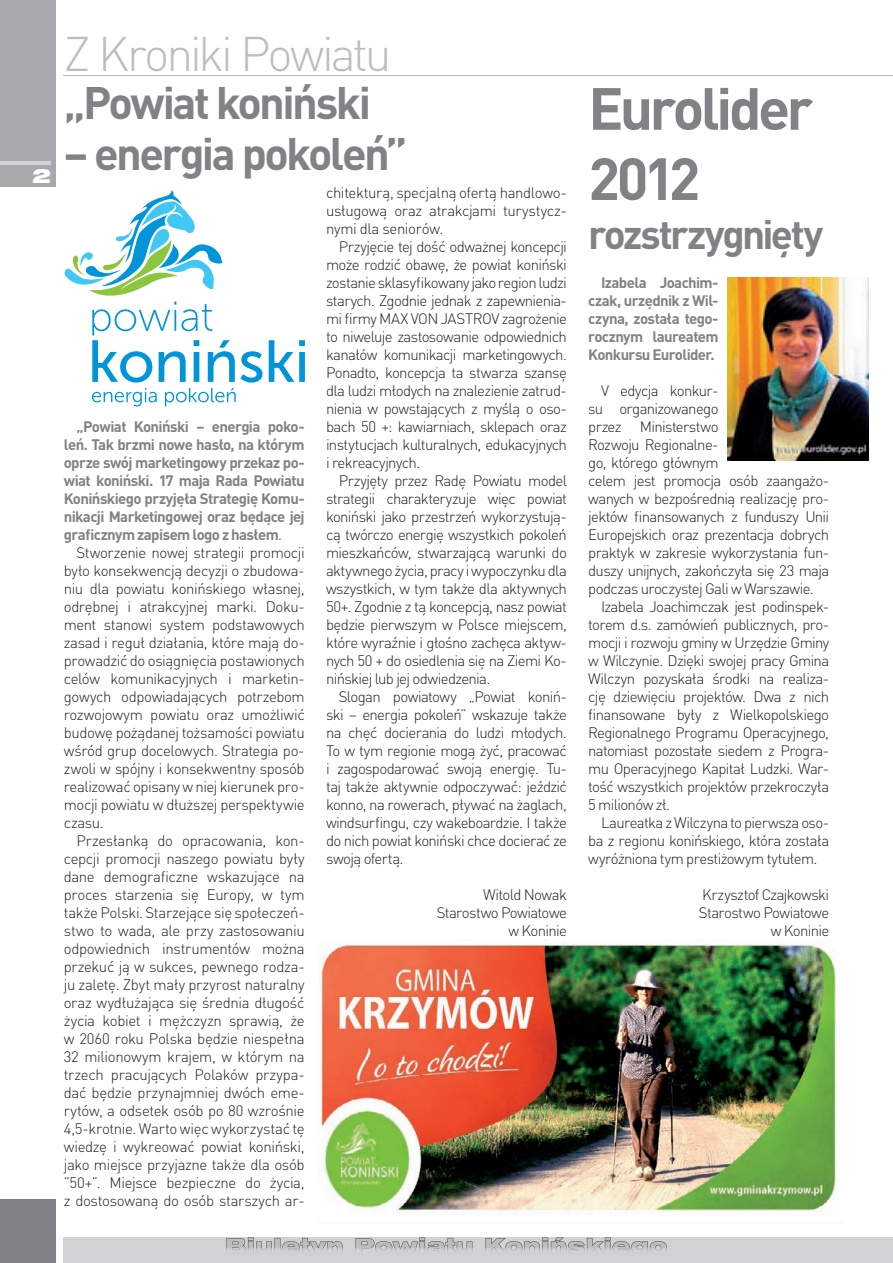
<style>
.page{position:relative;width:893px;height:1263px;background:#fff}
.page>*{position:absolute;margin:0;border:0;box-sizing:border-box;transform-origin:0 0}
.t1{font:700 58.5px/70.2px "DIN Pro";letter-spacing:-.06em;color:#808285}
.t2{font:300 48px "DIN Pro";letter-spacing:-.065em;color:#bcbdc0}
.t3{font:700 45px "DIN Pro";letter-spacing:-.06em;color:#808285}
.t4{font:700 40.5px "DIN Pro";letter-spacing:-.065em;color:#808285}
.t5{font:900 expanded 19.5px "Swiss 721 BT";color:#fff}
.t6{font:300 15px/18px "DIN Pro";letter-spacing:-.04em;color:#231f20;text-align:justify}
.t7{font:700 15px/18px "DIN Pro";letter-spacing:-.04em;color:#808285;text-align:justify}
.s1{font-weight:300;color:#231f20}
</style>
<div class="page">
<div style="left:0;top:0;width:55px;height:186px;background:#a8a9ad"></div>
<div style="left:0;top:1199px;width:55px;height:64px;background:#808285"></div>
<div style="left:64px;top:1237px;width:829px;height:26px;background:#d1d2d4"></div>
<img style="left:233px;top:1248px;width:310px;height:4px">
<img style="left:547px;top:1248px;width:120px;height:4px">
<svg style="left:226px;top:1237px;width:441px;height:11px"></svg>
<hr style="left:0;top:162px;width:51px;height:3px;background:#d1d2d4">
<hr style="left:64px;top:75px;width:829px;height:1px;background:#bcbdc0">
<svg style="left:269px;top:340px;width:36px;height:42px"></svg>
<svg style="left:65px;top:190px;width:198px;height:216px"></svg>
<img style="left:321px;top:940px;width:515px;height:275px">
<img style="left:727px;top:277px;width:141px;height:183px">
<h3 class="t5" style="left:32px;top:164px;width:20px">2</h3>
<h2 class="t2" style="left:64px;top:21px;width:329px">Z Kroniki Powiatu</h2>
<h3 class="t3" style="left:64px;top:73px;width:309px">„Powiat koniński</h3>
<h3 class="t3" style="left:64px;top:123px;width:345px">– energia pokoleń”</h3>
<p class="t7" style="left:64px;top:417px;width:242px;text-indent:13px">„Powiat Koniński – energia poko&shy;leń. Tak brzmi nowe hasło, na którym oprze swój marketingowy przekaz po&shy;wiat koniński. 17 maja Rada Powiatu Konińskiego przyjęła Strategię Komu&shy;nikacji Marketingowej oraz będące jej graficznym zapisem logo z hasłem<span class="s1">.</span></p>
<p class="t6" style="left:64px;top:543px;width:242px;text-indent:13px">Stworzenie nowej strategii promocji było konsekwencją decyzji o zbudowa&shy;niu dla powiatu konińskiego własnej, odrębnej i atrakcyjnej marki. Doku&shy;ment stanowi system podstawowych zasad i reguł działania, które mają do&shy;prowadzić do osiągnięcia postawionych celów komunikacyjnych i marketin&shy;gowych odpowiadających potrzebom rozwojowym powiatu oraz umożliwić budowę pożądanej tożsamości powiatu wśród grup docelowych. Strategia po&shy;zwoli w spójny i konsekwentny sposób realizować opisany w niej kierunek pro&shy;mocji powiatu w dłuższej perspektywie czasu.</p>
<p class="t6" style="left:64px;top:831px;width:242px;text-indent:13px">Przesłanką do opracowania, kon&shy;cepcji promocji naszego powiatu były dane demograficzne wskazujące na proces starzenia się Europy, w tym także Polski. Starzejące się społeczeń&shy;stwo to wada, ale przy zastosowaniu odpowiednich instrumentów można przekuć ją w sukces, pewnego rodza&shy;ju zaletę. Zbyt mały przyrost naturalny oraz wydłużająca się średnia długość życia kobiet i mężczyzn sprawią, że w 2060 roku Polska będzie niespełna 32 milionowym krajem, w którym na trzech pracujących Polaków przypa&shy;dać będzie przynajmniej dwóch eme&shy;rytów, a odsetek osób po 80 wzrośnie 4,5-krotnie. Warto więc wykorzystać tę wiedzę i wykreować powiat koniński, jako miejsce przyjazne także dla osób ”50+”. Miejsce bezpieczne do życia, z dostosowaną do osób starszych ar-</p>
<p class="t6" style="left:326px;top:183px;width:242px">chitekturą, specjalną ofertą handlowo&shy;usługową oraz atrakcjami turystycz&shy;nymi dla seniorów.</p>
<p class="t6" style="left:326px;top:237px;width:242px;text-indent:13px">Przyjęcie tej dość odważnej koncepcji może rodzić obawę, że powiat koniński zostanie sklasyfikowany jako region ludzi starych. Zgodnie jednak z zapewnienia&shy;mi firmy MAX VON JASTROV zagrożenie to niweluje zastosowanie odpowiednich kanałów komunikacji marketingowych.<br>Ponadto, koncepcja ta stwarza szansę dla ludzi młodych na znalezienie zatrud&shy;nienia w powstających z myślą o oso&shy;bach 50 +: kawiarniach, sklepach oraz instytucjach kulturalnych, edukacyjnych i rekreacyjnych.</p>
<p class="t6" style="left:326px;top:471px;width:242px;text-indent:13px">Przyjęty przez Radę Powiatu model strategii charakteryzuje więc powiat koniński jako przestrzeń wykorzystują&shy;cą twórczo energię wszystkich pokoleń mieszkańców, stwarzającą warunki do aktywnego życia, pracy i wypoczynku dla wszystkich, w tym także dla aktywnych 50+. Zgodnie z tą koncepcją, nasz powiat będzie pierwszym w Polsce miejscem, które wyraźnie i głośno zachęca aktyw&shy;nych 50 + do osiedlenia się na Ziemi Ko&shy;nińskiej lub jej odwiedzenia.</p>
<p class="t6" style="left:326px;top:687px;width:242px;text-indent:13px">Slogan powiatowy „Powiat koniń&shy;ski – energia pokoleń” wskazuje także na chęć docierania do ludzi młodych.<br>To w tym regionie mogą żyć, pracować i zagospodarować swoją energię. Tu&shy;taj także aktywnie odpoczywać: jeździć konno, na rowerach, pływać na żaglach, windsurfingu, czy wakeboardzie. I także do nich powiat koniński chce docierać ze swoją ofertą.</p>
<p class="t6" style="left:437px;top:885px;width:132px;text-align:right">Witold Nowak<br>Starostwo Powiatowe w Koninie</p>
<h1 class="t1" style="left:588px;top:71px;width:226px">Eurolider<br>2012</h1>
<h3 class="t4" style="left:588px;top:206px;width:237px">rozstrzygnięty</h3>
<p class="t7" style="left:588px;top:273px;width:132px;text-indent:13px">Izabela Joachim&shy;czak, urzędnik z Wil&shy;czyna, została tego&shy;rocznym laureatem Konkursu Eurolider.</p>
<p class="t6" style="left:588px;top:381px;width:242px;text-align:left;text-indent:13px">V edycja konkur-<br>su organizowanego<br>przez Ministerstwo<br>Rozwoju Regionalne-<br>go, którego głównym<br>celem jest promocja osób zaangażo&shy;wanych w bezpośrednią realizację pro&shy;jektów finansowanych z funduszy Unii<br>Europejskich oraz prezentacja dobrych praktyk w zakresie wykorzystania fun&shy;duszy unijnych, zakończyła się 23 maja podczas uroczystej Gali w Warszawie.</p>
<p class="t6" style="left:588px;top:597px;width:242px;text-indent:13px">Izabela Joachimczak jest podinspek&shy;torem d.s. zamówień publicznych, pro&shy;mocji i rozwoju gminy w Urzędzie Gminy w Wilczynie. Dzięki swojej pracy Gmina Wilczyn pozyskała środki na realiza&shy;cję dziewięciu projektów. Dwa z nich finansowane były z Wielkopolskiego Regionalnego Programu Operacyjnego, natomiast pozostałe siedem z Progra&shy;mu Operacyjnego Kapitał Ludzki. War&shy;tość wszystkich projektów przekroczyła 5 milionów zł.</p>
<p class="t6" style="left:588px;top:813px;width:242px;text-indent:13px">Laureatka z Wilczyna to pierwsza oso&shy;ba z regionu konińskiego, która została wyróżniona tym prestiżowym tytułem.</p>
<p class="t6" style="left:699px;top:885px;width:132px;text-align:right">Krzysztof Czajkowski<br>Starostwo Powiatowe w Koninie</p>
</div>
